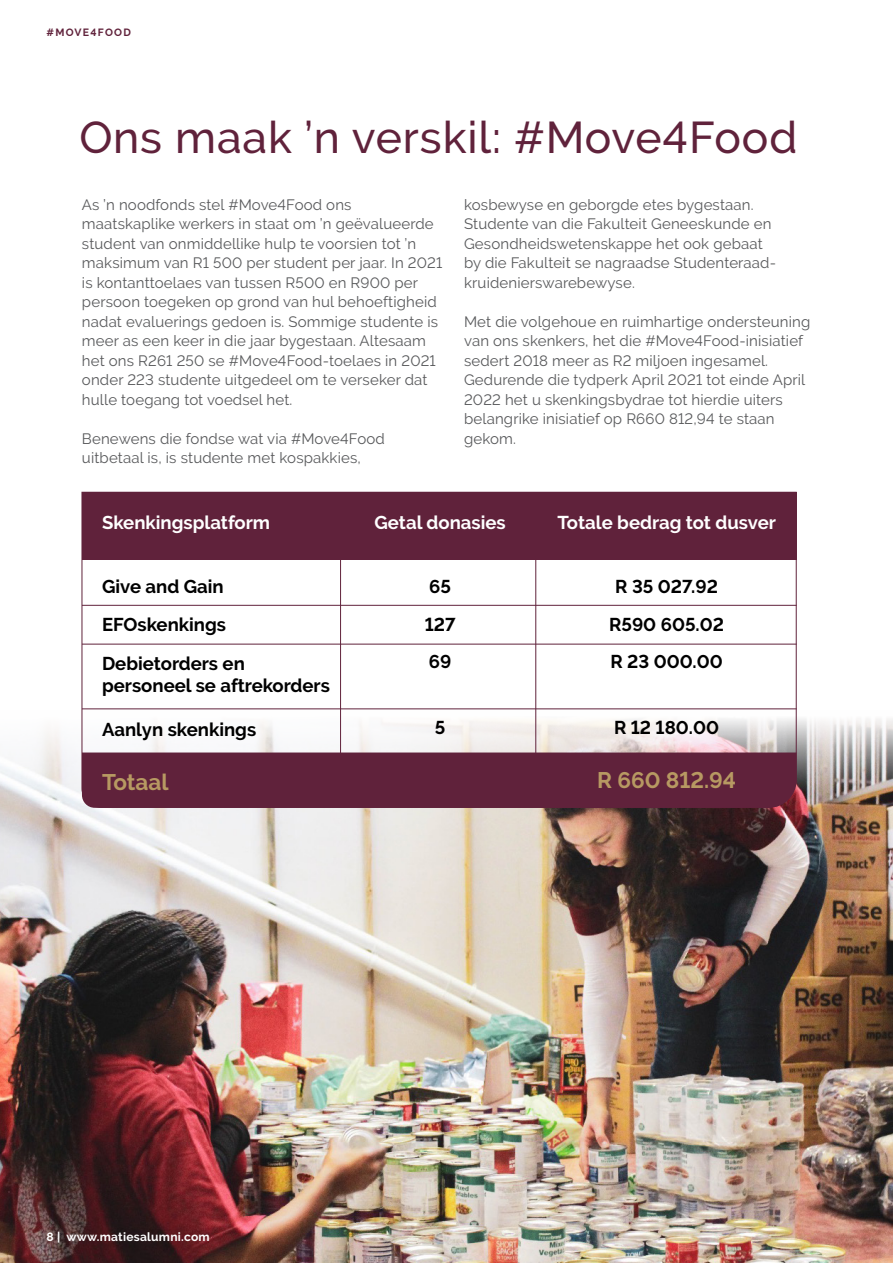
<style>
.page{position:relative;width:893px;height:1263px;background:#fff}
.page>*{position:absolute;margin:0;border:0;box-sizing:border-box;transform-origin:0 0}
.t1{font:500 44.4px "Raleway";letter-spacing:.02em;color:#60223b}
.t2{font:700 22.5px "Raleway";color:#b79962}
.t3{font:700 18.6px/37.5px "Raleway";color:#000}
.t4{font:700 18.6px "Raleway";color:#fff}
.t5{font:15px/19.5px "Raleway";letter-spacing:.01em;color:#58595b}
.t6{font:700 12px "Raleway";letter-spacing:.02em;color:#fff}
.t7{font:700 10.5px "Raleway";letter-spacing:.12em;color:#60223b}
</style>
<div class="page">
<img style="left:0;top:719px;width:892px;height:544px">
<svg style="left:81px;top:491px;width:716px;height:317px"></svg>
<div style="left:82px;top:492px;width:715px;height:68px;background:#60223b"></div>
<div style="left:82px;top:752px;width:715px;height:56px;background:#60223b"></div>
<hr style="left:535px;top:547px;width:1px;height:258px;background:#60223b">
<hr style="left:82px;top:605px;width:715px;height:1px;background:#60223b">
<hr style="left:82px;top:644px;width:715px;height:1px;background:#60223b">
<hr style="left:82px;top:708px;width:715px;height:1px;background:#60223b">
<hr style="left:340px;top:547px;width:1px;height:258px;background:#60223b">
<hr style="left:892px;top:0;width:1px;height:1263px;background:#61223b">
<p class="t7" style="left:46px;top:26px;width:86px">#MOVE4FOOD</p>
<h1 class="t1" style="left:79px;top:113px;width:719px">Ons maak ’n verskil: #Move4Food</h1>
<p class="t5" style="left:82px;top:195px;width:362px">As ’n noodfonds stel #Move4Food ons maatskaplike werkers in staat om ’n geëvalueerde student van onmiddellike hulp te voorsien tot ’n maksimum van R1 500 per student per jaar. In 2021 is kontanttoelaes van tussen R500 en R900 per persoon toegeken op grond van hul behoeftigheid nadat evaluerings gedoen is. Sommige studente is meer as een keer in die jaar bygestaan. Altesaam het ons R261 250 se #Move4Food-toelaes in 2021 onder 223 studente uitgedeel om te verseker dat hulle toegang tot voedsel het.</p>
<p class="t5" style="left:82px;top:429px;width:304px">Benewens die fondse wat via #Move4Food uitbetaal is, is studente met kospakkies,</p>
<p class="t5" style="left:464px;top:195px;width:313px">kosbewyse en geborgde etes bygestaan.<br>Studente van die Fakulteit Geneeskunde en Gesondheidswetenskappe het ook gebaat by die Fakulteit se nagraadse Studenteraad&shy;kruidenierswarebewyse.</p>
<p class="t5" style="left:464px;top:312px;width:348px">Met die volgehoue en ruimhartige ondersteuning van ons skenkers, het die #Move4Food-inisiatief sedert 2018 meer as R2 miljoen ingesamel.<br>Gedurende die tydperk April 2021 tot einde April 2022 het u skenkingsbydrae tot hierdie uiters belangrike inisiatief op R660 812,94 te staan gekom.</p>
<p class="t4" style="left:102px;top:512px;width:170px">Skenkingsplatform</p>
<p class="t3" style="left:102px;top:568px;width:144px;line-height:38.2px">Give and Gain<br>EFOskenkings<br>Debietorders en</p>
<p class="t3" style="left:102px;top:667px;width:229px">personeel se aftrekorders</p>
<p class="t3" style="left:102px;top:711px;width:156px">Aanlyn skenkings</p>
<h2 class="t2" style="left:102px;top:769px;width:68px">Totaal</h2>
<p class="t4" style="left:374px;top:512px;width:133px">Getal donasies</p>
<p class="t3" style="left:425px;top:568px;width:32px">65<br>127<br>69</p>
<p class="t3" style="left:435px;top:709px;width:12px">5</p>
<p class="t4" style="left:558px;top:512px;width:220px">Totale bedrag tot dusver</p>
<p class="t3" style="left:609px;top:568px;width:116px;text-align:center">R 35 027.92<br>R590 605.02<br>R 23 000.00</p>
<p class="t3" style="left:614px;top:709px;width:106px">R 12 180.00</p>
<h2 class="t2" style="left:597px;top:768px;width:141px">R 660 812.94</h2>
<p class="t6" style="left:46px;top:1230px;width:165px">8 | www.matiesalumni.com</p>
</div>
